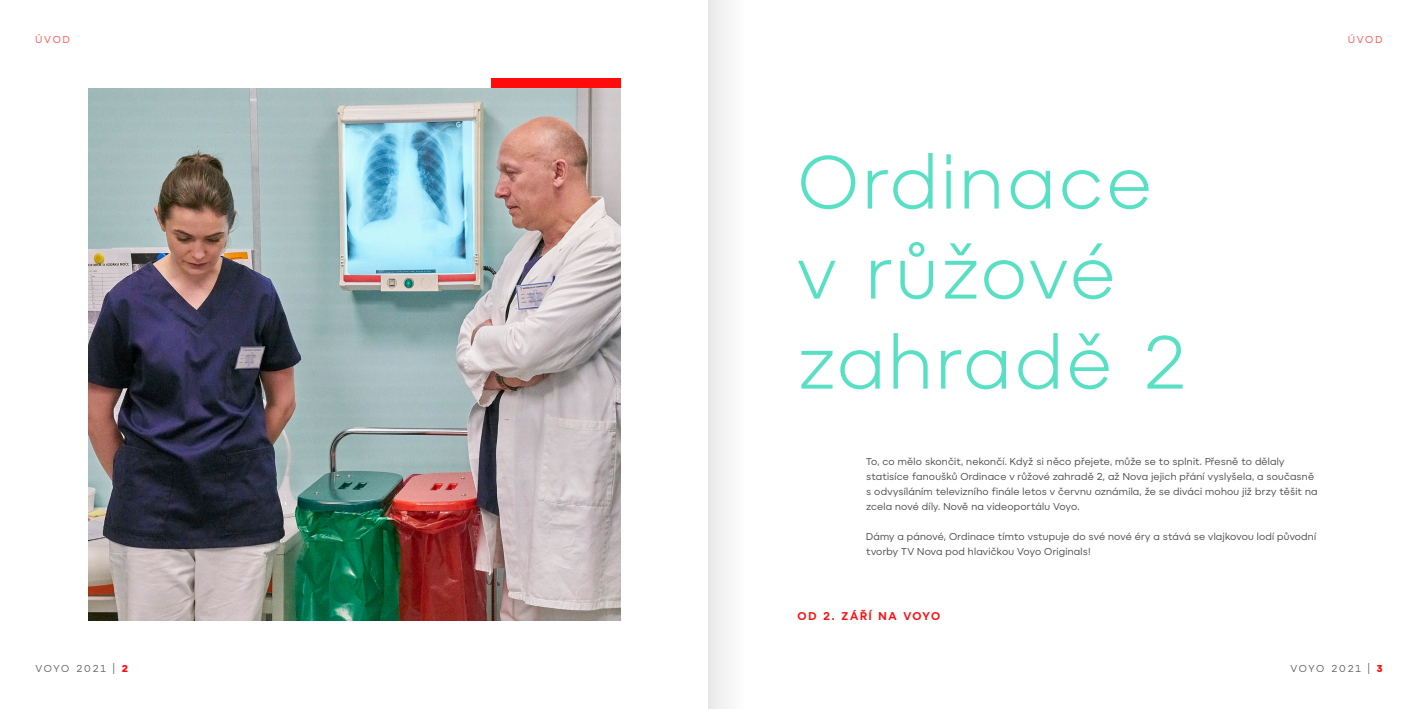
<style>
.page{position:relative;width:1418px;height:709px;background:#fff}
.page>*{position:absolute;margin:0;border:0;box-sizing:border-box;transform-origin:0 0}
.t1{font:75px/90px "Organica L";letter-spacing:.05em;color:#57e0c3}
.t2{font:700 11.25px "Organica R";letter-spacing:.15em;color:#ff0b0b}
.t3{font:10px/15px "Organica R";letter-spacing:.02em;color:#4a4a49}
.t4{font:10px "Organica R";letter-spacing:.16em;color:#636362}
.t5{font:10px "Organica R";letter-spacing:.2em;color:#ff4d4d}
.s1{font-family:"Organica M";font-weight:700;color:#ff0b0b}
</style>
<div class="page">
<div style="left:709px;top:0;width:35px;height:709px;background:#f4f4f4"></div>
<div style="left:491px;top:78px;width:129px;height:11px;background:#ff0b0b"></div>
<img style="left:89px;top:89px;width:531px;height:531px">
<p class="t5" style="left:35px;top:34px;width:36px">ÚVOD</p>
<p class="t5" style="left:1347px;top:34px;width:36px">ÚVOD</p>
<p class="t1" style="left:797px;top:136px;width:391px">Ordinace v růžové zahradě 2</p>
<p class="t3" style="left:866px;top:454px;width:453px">To, co mělo skončit, nekončí. Když si něco přejete, může se to splnit. Přesně to dělaly statisíce fanoušků Ordinace v růžové zahradě 2, až Nova jejich přání vyslyšela, a současně s odvysíláním televizního finále letos v červnu oznámila, že se diváci mohou již brzy těšit na zcela nové díly. Nově na videoportálu Voyo.</p>
<p class="t3" style="left:866px;top:529px;width:451px">Dámy a pánové, Ordinace tímto vstupuje do své nové éry a stává se vlajkovou lodí původní tvorby TV Nova pod hlavičkou Voyo Originals!</p>
<p class="t2" style="left:797px;top:609px;width:144px">OD 2. ZÁŘÍ NA VOYO</p>
<p class="t4" style="left:35px;top:662px;width:94px">VOYO 2021 | <span class="s1">2</span></p>
<p class="t4" style="left:1290px;top:662px;width:94px">VOYO 2021 | <span class="s1">3</span></p>
</div>
